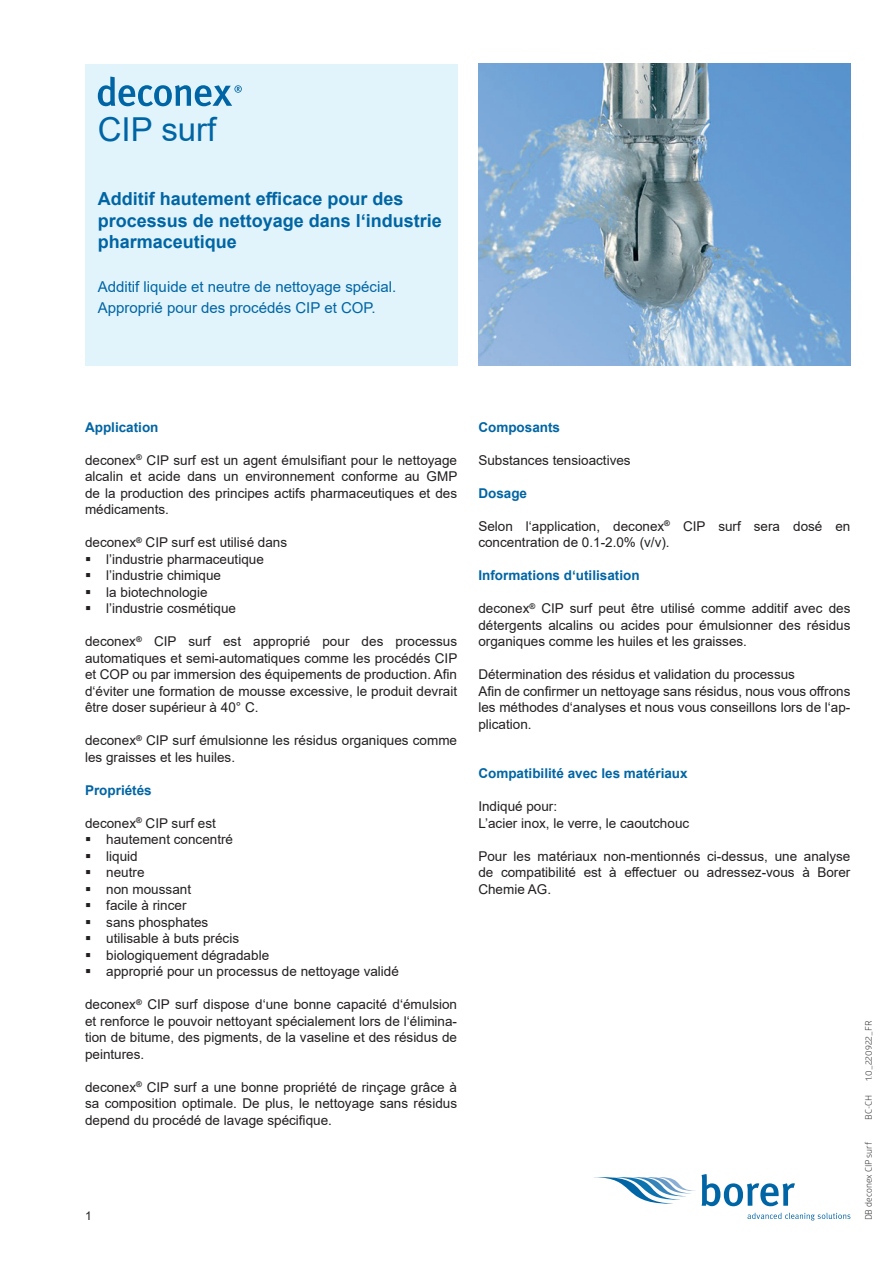
<style>
.page{position:relative;width:893px;height:1263px;background:#fff}
.page>*{position:absolute;margin:0;border:0;box-sizing:border-box;transform-origin:0 0}
.t1{font:33px "Arial";color:#0065a4}
.t2{font:700 18px/21.6px "Arial";color:#0065a4}
.t3{font:15px/21px "Arial";color:#0065a4}
.t4{font:13.5px/16.5px "Arial";color:#231f20;text-align:justify}
.t5{font:700 13.5px "Arial";color:#0065a4}
.t6{font:12px "Arial";color:#231f20}
.t7{font:9px "Glober";color:#231f20}
</style>
<div class="page">
<div style="left:85px;top:64px;width:372px;height:302px;background:#e1f4fc"></div>
<svg style="left:98px;top:77px;width:144px;height:29px"></svg>
<svg style="left:594px;top:1174px;width:201px;height:32px"></svg>
<svg style="left:747px;top:1213px;width:103px;height:7px"></svg>
<img style="left:478px;top:64px;width:372px;height:302px">
<h1 class="t1" style="left:98px;top:107px;width:120px">CIP surf</h1>
<h2 class="t2" style="left:98px;top:188px;width:346px">Additif hautement efficace pour des processus de nettoyage dans l‘industrie pharmaceutique</h2>
<p class="t3" style="left:98px;top:276px;width:300px">Additif liquide et neutre de nettoyage spécial.<br>Approprié pour des procédés CIP et COP.</p>
<p class="t5" style="left:85px;top:417px;width:75px">Application</p>
<p class="t4" style="left:85px;top:451px;width:374px">deconex<sup>®</sup> CIP surf est un agent émulsifiant pour le nettoyage alcalin et acide dans un environnement conforme au GMP de la production des principes actifs pharmaceutiques et des médicaments.</p>
<p class="t4" style="left:106px;top:534px;width:182px;text-align:left;text-indent:-21px">deconex<sup>®</sup> CIP surf est utilisé dans l’industrie pharmaceutique l’industrie chimique<br>la biotechnologie<br>l’industrie cosmétique</p>
<p class="t4" style="left:85px;top:633px;width:374px">deconex<sup>®</sup> CIP surf est approprié pour des processus automatiques et semi-automatiques comme les procédés CIP et COP ou par immersion des équipements de production. Afin d‘éviter une formation de mousse excessive, le produit devrait être doser supérieur à 40° C.</p>
<p class="t4" style="left:85px;top:732px;width:374px">deconex<sup>®</sup> CIP surf émulsionne les résidus organiques comme les graisses et les huiles.</p>
<p class="t5" style="left:85px;top:780px;width:68px">Propriétés</p>
<p class="t4" style="left:106px;top:814px;width:294px;text-align:left;text-indent:-21px">deconex<sup>®</sup> CIP surf est<br>hautement concentré<br>liquid<br>neutre<br>non moussant<br>facile à rincer<br>sans phosphates<br>utilisable à buts précis<br>biologiquement dégradable<br>approprié pour un processus de nettoyage validé</p>
<p class="t4" style="left:85px;top:996px;width:374px">deconex<sup>®</sup> CIP surf dispose d‘une bonne capacité d‘émulsion et renforce le pouvoir nettoyant spécialement lors de l‘élimina&shy;tion de bitume, des pigments, de la vaseline et des résidus de peintures.</p>
<p class="t4" style="left:85px;top:1078px;width:374px">deconex<sup>®</sup> CIP surf a une bonne propriété de rinçage grâce à sa composition optimale. De plus, le nettoyage sans résidus depend du procédé de lavage spécifique.</p>
<p class="t6" style="left:85px;top:1208px;width:8px">1</p>
<p class="t5" style="left:478px;top:417px;width:83px">Composants</p>
<p class="t4" style="left:478px;top:451px;width:154px">Substances tensioactives</p>
<p class="t5" style="left:478px;top:483px;width:50px">Dosage</p>
<p class="t4" style="left:478px;top:517px;width:374px">Selon l‘application, deconex<sup>®</sup> CIP surf sera dosé en concentration de 0.1-2.0% (v/v).</p>
<p class="t5" style="left:478px;top:566px;width:163px">Informations d‘utilisation</p>
<p class="t4" style="left:478px;top:600px;width:374px">deconex<sup>®</sup> CIP surf peut être utilisé comme additif avec des détergents alcalins ou acides pour émulsionner des résidus organiques comme les huiles et les graisses.</p>
<p class="t4" style="left:478px;top:666px;width:374px;text-align:left">Détermination des résidus et validation du processus<br>Afin de confirmer un nettoyage sans résidus, nous vous offrons les méthodes d‘analyses et nous vous conseillons lors de l‘ap&shy;plication.</p>
<p class="t5" style="left:478px;top:764px;width:211px">Compatibilité avec les matériaux</p>
<p class="t4" style="left:478px;top:798px;width:212px">Indiqué pour:<br>L’acier inox, le verre, le caoutchouc</p>
<p class="t4" style="left:478px;top:847px;width:374px">Pour les matériaux non-mentionnés ci-dessus, une analyse de compatibilité est à effectuer ou adressez-vous à Borer Chemie AG.</p>
<p class="t7" style="left:862px;top:1081px;width:62px;rotate:-90deg">1.0_220922_FR</p>
<p class="t7" style="left:862px;top:1120px;width:26px;rotate:-90deg">BC-CH</p>
<p class="t7" style="left:862px;top:1220px;width:80px;rotate:-90deg">DB deconex CIP surf</p>
</div>
